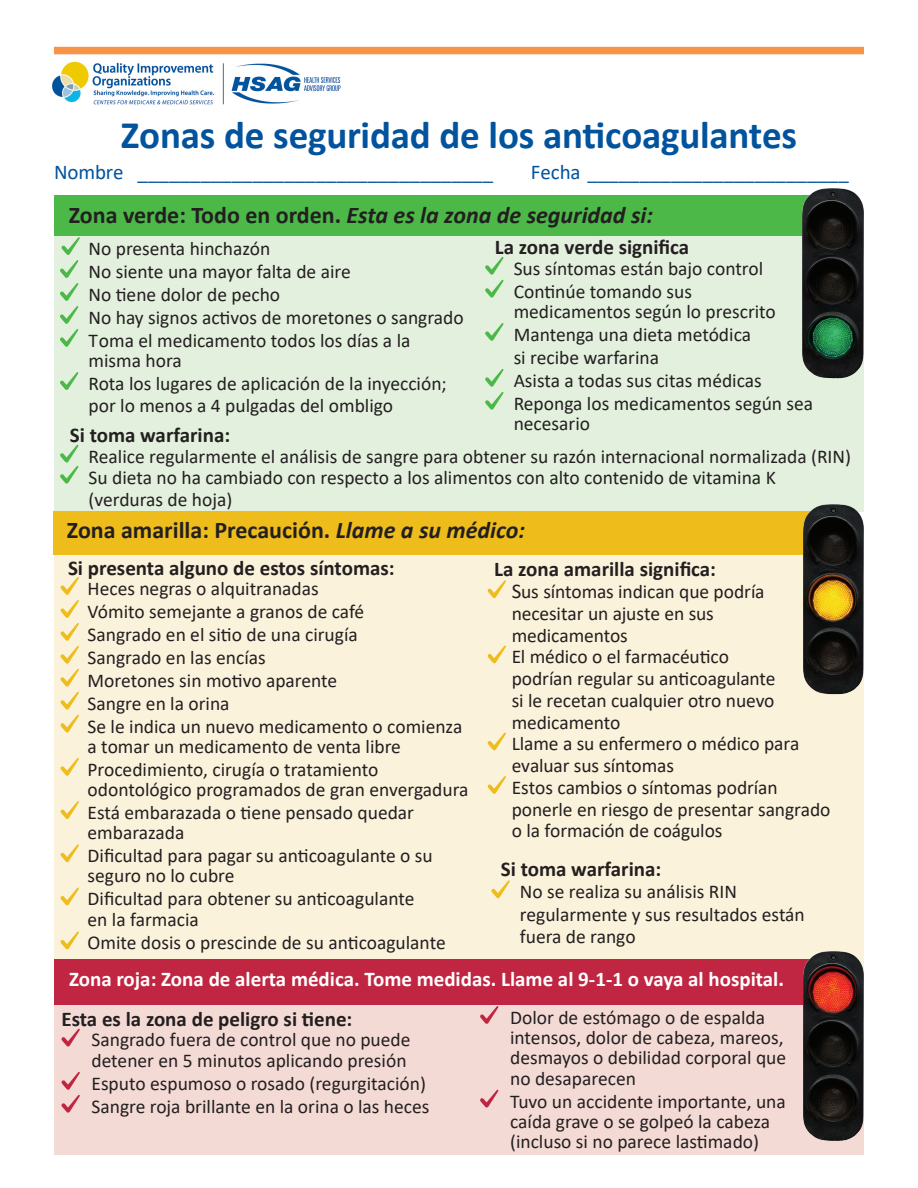
<style>
.page{position:relative;width:918px;height:1188px;background:#fff}
.page>*{position:absolute;margin:0;border:0;box-sizing:border-box;transform-origin:0 0}
.t1{font:700 39px "Calibri";letter-spacing:-.005em;color:#01539e}
.t2{font:italic 700 24px "Calibri";color:#231f20}
.t3{font:700 24px "Calibri";color:#231f20}
.t4{font:700 21px "Calibri";color:#231f20}
.t5{font:21px "Calibri";letter-spacing:-.005em;color:#01539e}
.t6{font:700 21px "Calibri";color:#fff}
.t7{font:19.5px/23px "Calibri";color:#231f20}
.s1{font-style:normal}
.s2{font-style:italic}
.s3{font-size:21px}
</style>
<div class="page">
<div style="left:54px;top:540px;width:810px;height:514px;background:#fbf2db"></div>
<div style="left:54px;top:996px;width:810px;height:159px;background:#f4dad4"></div>
<div style="left:54px;top:228px;width:810px;height:283px;background:#e3f0de"></div>
<div style="left:54px;top:47px;width:810px;height:7px;background:#f79447"></div>
<div style="left:53px;top:511px;width:796px;height:44px;background:#eebc1b"></div>
<div style="left:54px;top:196px;width:757px;height:40px;background:#4cb848"></div>
<img style="left:802px;top:189px;width:61px;height:190px">
<svg style="left:60px;top:237px;width:20px;height:110px"></svg>
<svg style="left:60px;top:372px;width:19px;height:18px"></svg>
<svg style="left:485px;top:256px;width:19px;height:42px"></svg>
<svg style="left:485px;top:323px;width:19px;height:18px"></svg>
<svg style="left:485px;top:369px;width:19px;height:41px"></svg>
<svg style="left:60px;top:444px;width:19px;height:40px"></svg>
<img style="left:803px;top:504px;width:61px;height:190px">
<svg style="left:60px;top:577px;width:19px;height:156px"></svg>
<svg style="left:60px;top:758px;width:19px;height:18px"></svg>
<svg style="left:60px;top:801px;width:19px;height:18px"></svg>
<svg style="left:60px;top:844px;width:19px;height:18px"></svg>
<svg style="left:60px;top:887px;width:19px;height:18px"></svg>
<svg style="left:60px;top:931px;width:19px;height:18px"></svg>
<svg style="left:487px;top:580px;width:19px;height:18px"></svg>
<svg style="left:487px;top:645px;width:19px;height:18px"></svg>
<svg style="left:487px;top:732px;width:19px;height:18px"></svg>
<svg style="left:487px;top:776px;width:19px;height:18px"></svg>
<svg style="left:491px;top:880px;width:19px;height:18px"></svg>
<div style="left:54px;top:959px;width:796px;height:46px;background:#c02641"></div>
<img style="left:803px;top:951px;width:61px;height:190px">
<svg style="left:61px;top:1028px;width:19px;height:18px"></svg>
<svg style="left:480px;top:1006px;width:19px;height:18px"></svg>
<svg style="left:480px;top:1089px;width:19px;height:19px"></svg>
<svg style="left:61px;top:1072px;width:19px;height:41px"></svg>
<img style="left:52px;top:61px;width:289px;height:44px">
<h2 class="t1" style="left:121px;top:107px;width:678px">Zonas de seguridad de los anticoagulantes</h2>
<p class="t5" style="left:54px;top:157px;width:441px">Nombre __________________________________</p>
<p class="t5" style="left:531px;top:157px;width:319px">Fecha _________________________</p>
<h3 class="t2" style="left:69px;top:198px;width:586px"><span class="s1">Zona verde: Todo en orden.</span> Esta es la zona de seguridad si:</h3>
<p class="t7" style="left:88px;top:237px;width:377px">No presenta hinchazón<br>No siente una mayor falta de aire<br>No tiene dolor de pecho<br>No hay signos activos de moretones o sangrado<br>Toma el medicamento todos los días a la</p>
<p class="t7" style="left:88px;top:349px;width:360px">misma hora<br>Rota los lugares de aplicación de la inyección; por lo menos a 4 pulgadas del ombligo</p>
<h4 class="t4" style="left:495px;top:233px;width:196px">La zona verde significa</h4>
<p class="t7" style="left:514px;top:256px;width:251px">Sus síntomas están bajo control<br>Continúe tomando sus</p>
<p class="t7" style="left:514px;top:299px;width:301px">medicamentos según lo prescrito<br>Mantenga una dieta metódica<br>si recibe warfarina<br>Asista a todas sus citas médicas<br>Reponga los medicamentos según sea</p>
<p class="t7" style="left:514px;top:411px;width:78px">necesario</p>
<p class="t7" style="left:89px;top:445px;width:764px;line-height:21.8px">Realice regularmente el análisis de sangre para obtener su razón internacional normalizada (RIN)<br>Su dieta no ha cambiado con respecto a los alimentos con alto contenido de vitamina K (verduras de hoja)</p>
<h4 class="t4" style="left:70px;top:420px;width:162px">Si toma warfarina:</h4>
<h3 class="t3" style="left:67px;top:513px;width:460px">Zona amarilla: Precaución. <span class="s2">Llame a su médico:</span></h3>
<h4 class="t4" style="left:68px;top:553px;width:328px">Si presenta alguno de estos síntomas:</h4>
<p class="t7" style="left:88px;top:576px;width:376px">Heces negras o alquitranadas<br>Vómito semejante a granos de café<br>Sangrado en el sitio de una cirugía<br>Sangrado en las encías<br>Moretones sin motivo aparente<br>Sangre en la orina<br>Se le indica un nuevo medicamento o comienza</p>
<p class="t7" style="left:88px;top:734px;width:315px">a tomar un medicamento de venta libre<br>Procedimiento, cirugía o tratamiento</p>
<p class="t7" style="left:88px;top:778px;width:382px">odontológico programados de gran envergadura<br>Está embarazada o tiene pensado quedar</p>
<p class="t7" style="left:88px;top:821px;width:347px">embarazada<br>Dificultad para pagar su anticoagulante o su</p>
<p class="t7" style="left:88px;top:864px;width:328px">seguro no lo cubre<br>Dificultad para obtener su anticoagulante</p>
<p class="t7" style="left:88px;top:907px;width:360px;line-height:23.7px">en la farmacia<br>Omite dosis o prescinde de su anticoagulante</p>
<h4 class="t4" style="left:494px;top:554px;width:223px">La zona amarilla significa:</h4>
<p class="t7" style="left:512px;top:580px;width:320px;line-height:21.8px"><span class="s3">S</span>us síntomas indican que podría necesitar un ajuste en sus medicamentos<br>El médico o el farmacéutico<br>podrían regular su anticoagulante<br>si le recetan cualquier otro nuevo medicamento<br>Llame a su enfermero o médico para evaluar sus síntomas<br>Estos cambios o síntomas podrían ponerle en riesgo de presentar sangrado o la formación de coágulos</p>
<h4 class="t4" style="left:501px;top:854px;width:162px">Si toma warfarina:</h4>
<p class="t7" style="left:520px;top:880px;width:286px;line-height:22.5px">No se realiza su análisis RIN regularmente y sus resultados están fuera de rango</p>
<h3 class="t6" style="left:69px;top:965px;width:717px">Zona roja: Zona de alerta médica. Tome medidas. Llame al 9-1-1 o vaya al hospital.</h3>
<h4 class="t4" style="left:62px;top:1004px;width:292px">Esta es la zona de peligro si tiene:</h4>
<p class="t7" style="left:510px;top:1005px;width:256px">Dolor de estómago o de espalda</p>
<p class="t7" style="left:91px;top:1028px;width:321px">Sangrado fuera de control que no puede</p>
<p class="t7" style="left:510px;top:1026px;width:275px">intensos, dolor de cabeza, mareos,</p>
<p class="t7" style="left:91px;top:1048px;width:317px">detener en 5 minutos aplicando presión</p>
<p class="t7" style="left:510px;top:1046px;width:278px">desmayos o debilidad corporal que</p>
<p class="t7" style="left:91px;top:1071px;width:336px">Esputo espumoso o rosado (regurgitación)</p>
<p class="t7" style="left:510px;top:1066px;width:127px">no desaparecen</p>
<p class="t7" style="left:91px;top:1094px;width:340px">Sangre roja brillante en la orina o las heces</p>
<p class="t7" style="left:510px;top:1090px;width:277px;line-height:20.2px">Tuvo un accidente importante, una caída grave o se golpeó la cabeza (incluso si no parece lastimado)</p>
</div>
